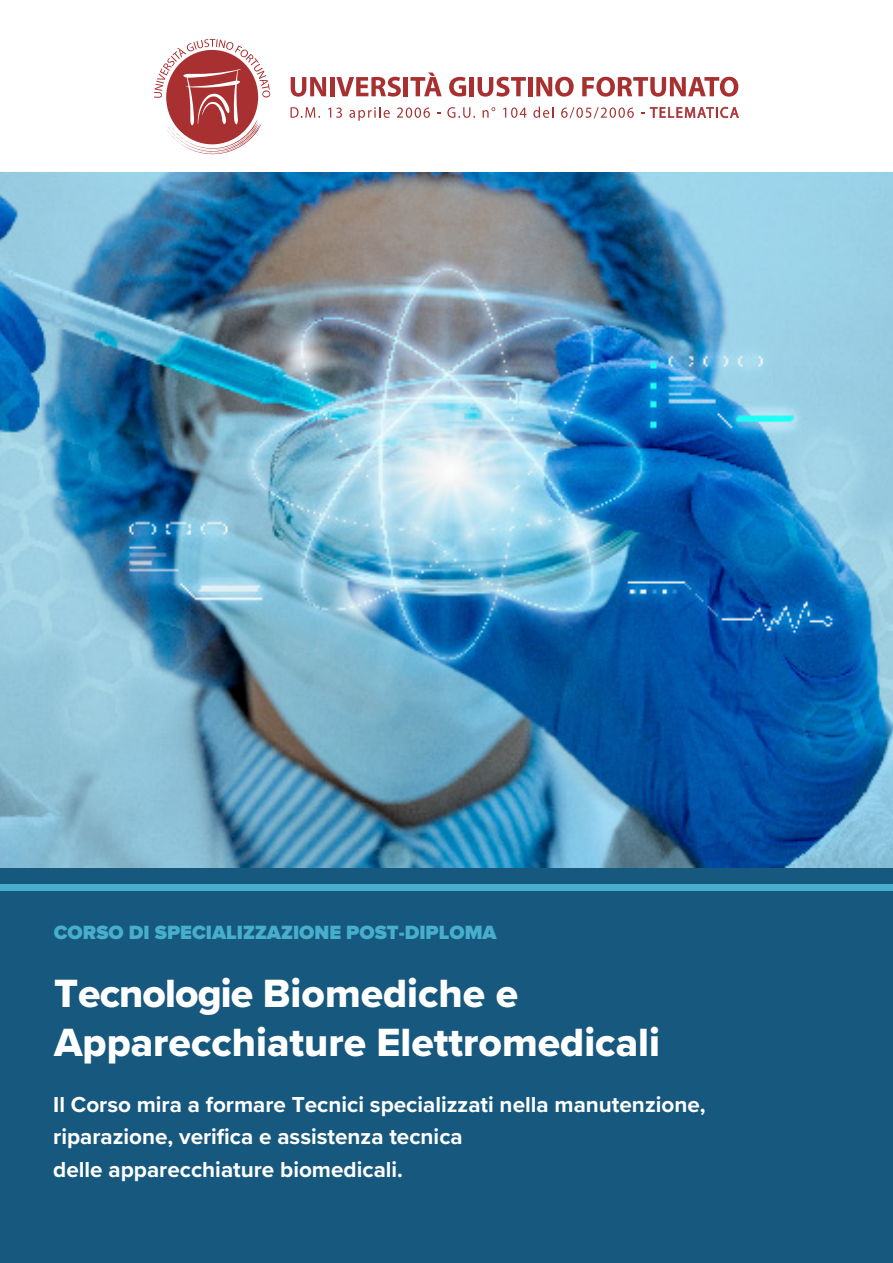
<style>
.page{position:relative;width:893px;height:1263px;background:#fff}
.page>*{position:absolute;margin:0;border:0;box-sizing:border-box;transform-origin:0 0}
.t1{font:40.8px/49.1px "Proxima Nova Extrabld";color:#fff}
.t2{font:700 22.5px/32.4px "Proxima Nova";color:#fff}
.t3{font:900 19.95px "Proxima Nova";color:#47afcb}
</style>
<div class="page">
<div style="left:0;top:784px;width:893px;height:479px;background:#16587e"></div>
<svg style="left:154px;top:39px;width:116px;height:115px"></svg>
<svg style="left:291px;top:107px;width:29px;height:11px"></svg>
<svg style="left:328px;top:107px;width:14px;height:11px"></svg>
<svg style="left:349px;top:107px;width:41px;height:14px"></svg>
<svg style="left:397px;top:107px;width:33px;height:11px"></svg>
<svg style="left:447px;top:107px;width:28px;height:11px"></svg>
<svg style="left:483px;top:107px;width:12px;height:11px"></svg>
<svg style="left:503px;top:107px;width:24px;height:11px"></svg>
<svg style="left:533px;top:107px;width:21px;height:11px"></svg>
<svg style="left:561px;top:107px;width:73px;height:11px"></svg>
<svg style="left:650px;top:107px;width:89px;height:11px"></svg>
<svg style="left:291px;top:77px;width:35px;height:20px"></svg>
<hr style="left:330px;top:77px;width:4px;height:19px;background:#a93031">
<svg style="left:336px;top:77px;width:65px;height:20px"></svg>
<hr style="left:404px;top:77px;width:4px;height:19px;background:#a93031">
<svg style="left:410px;top:73px;width:32px;height:23px"></svg>
<svg style="left:449px;top:77px;width:17px;height:20px"></svg>
<div style="left:469px;top:77px;width:5px;height:19px;background:#a93031"></div>
<svg style="left:478px;top:77px;width:48px;height:20px"></svg>
<div style="left:528px;top:77px;width:5px;height:19px;background:#a93031"></div>
<svg style="left:536px;top:77px;width:38px;height:20px"></svg>
<svg style="left:582px;top:77px;width:156px;height:20px"></svg>
<div style="left:0;top:884px;width:893px;height:6px;background:#47afcb"></div>
<img style="left:0;top:172px;width:893px;height:695px">
<p class="t3" style="left:54px;top:921px;width:444px">CORSO DI SPECIALIZZAZIONE POST-DIPLOMA</p>
<h1 class="t1" style="left:54px;top:968px;width:607px">Tecnologie Biomediche e<br>Apparecchiature Elettromedicali</h1>
<p class="t2" style="left:53px;top:1088px;width:654px">Il Corso mira a formare Tecnici specializzati nella manutenzione, riparazione, verifica e assistenza tecnica<br>delle apparecchiature biomedicali.</p>
</div>
